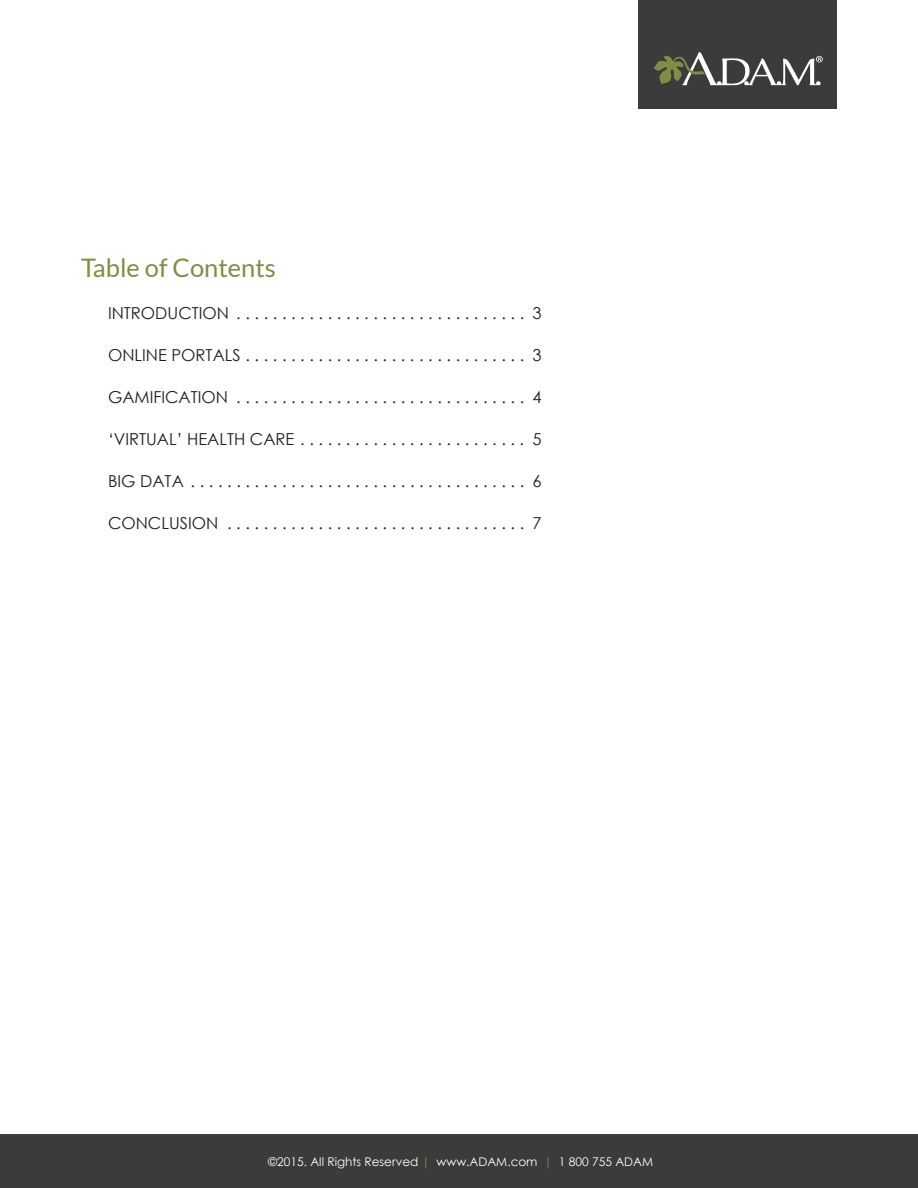
<style>
.page{position:relative;width:918px;height:1188px;background:#fff}
.page>*{position:absolute;margin:0;border:0;box-sizing:border-box;transform-origin:0 0}
.Heading_2{font:25.5px "Lato";color:#818d43}
.ToC_-_Header_1_Style{font:16.5px "Century Gothic";color:#231f20}
.t1{font:12px "Century Gothic";color:#fff}
.s1{color:#818d43}
</style>
<div class="page">
<div style="left:0;top:1134px;width:918px;height:54px;background:#3a3b3b"></div>
<div style="left:639px;top:0;width:198px;height:109px;background:#3a3b3b"></div>
<svg style="left:654px;top:52px;width:169px;height:33px"></svg>
<p class="Heading_2" style="left:81px;top:254px;width:196px">Table of Contents</p>
<p class="ToC_-_Header_1_Style" style="left:108px;top:302px;width:435px">INTRODUCTION . . . . . . . . . . . . . . . . . . . . . . . . . . . . . . . . 3</p>
<p class="ToC_-_Header_1_Style" style="left:108px;top:344px;width:435px">ONLINE PORTALS . . . . . . . . . . . . . . . . . . . . . . . . . . . . . . . 3</p>
<p class="ToC_-_Header_1_Style" style="left:108px;top:386px;width:435px">GAMIFICATION . . . . . . . . . . . . . . . . . . . . . . . . . . . . . . . . 4</p>
<p class="ToC_-_Header_1_Style" style="left:108px;top:428px;width:435px">‘VIRTUAL’ HEALTH CARE . . . . . . . . . . . . . . . . . . . . . . . . . 5</p>
<p class="ToC_-_Header_1_Style" style="left:108px;top:470px;width:435px">BIG DATA . . . . . . . . . . . . . . . . . . . . . . . . . . . . . . . . . . . . . 6</p>
<p class="ToC_-_Header_1_Style" style="left:108px;top:512px;width:435px">CONCLUSION . . . . . . . . . . . . . . . . . . . . . . . . . . . . . . . . . 7</p>
<p class="t1" style="left:268px;top:1153px;width:386px">©2015. All Rights Reserved <span class="s1">|</span> www.ADAM.com <span class="s1">|</span> 1 800 755 ADAM</p>
</div>
